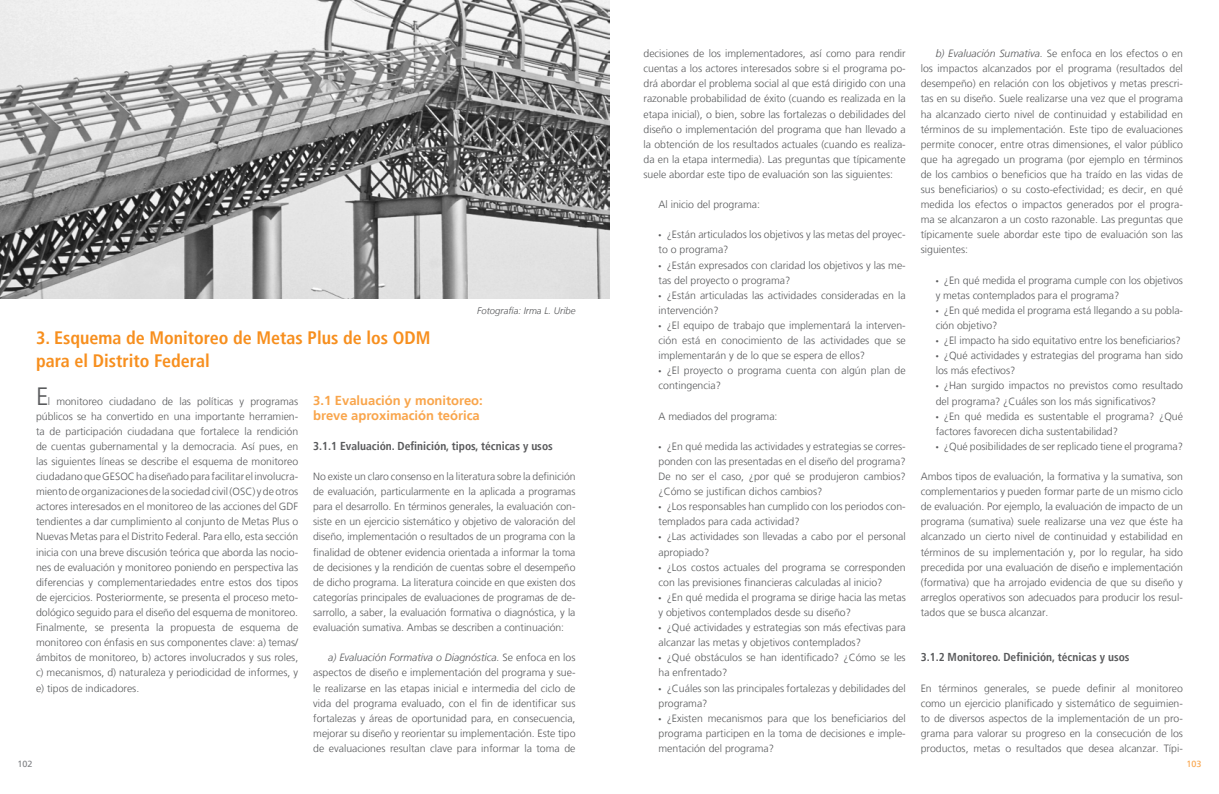
<style>
.page{position:relative;width:1219px;height:794px;background:#fff}
.page>*{position:absolute;margin:0;border:0;box-sizing:border-box;transform-origin:0 0}
.t1{font:300 25px "Frutiger LT";color:#58595b}
.t2{font:700 condensed 18px/22.5px "Frutiger LT";color:#f78f1e}
.t3{font:700 13px/15.1px "Frutiger LT";color:#f9a54b}
.t4{font:700 condensed 11.5px "Frutiger LT";color:#58595b}
.t5{font:300 10.5px/15.1px "Frutiger LT";color:#58595b}
.t6{font:300 10.4px/15.1px "Frutiger LT";letter-spacing:-.005em;color:#58595b;text-align:justify}
.t7{font:italic 300 9.5px "Frutiger LT";color:#58595b}
.t8{font:9px "Frutiger LT";color:#808285}
.t9{font:9px "Frutiger LT";color:#f9a54b}
.s1{font-style:italic}
.s2{font-family:"Myriad Pro";font-weight:400}
</style>
<div class="page">
<img style="left:0;top:0;width:609px;height:299px">
<h2 class="t2" style="left:36px;top:327px;width:396px">3. Esquema de Monitoreo de Metas Plus de los ODM para el Distrito Federal</h2>
<p class="t7" style="left:477px;top:305px;width:100px">Fotografía: Irma L. Uribe</p>
<h1 class="t1" style="left:36px;top:382px;width:14px">E</h1>
<p class="t5" style="left:36px;top:393px;width:264px;text-align:justify;text-indent:12px">l monitoreo ciudadano de las políticas y programas públicos se ha convertido en una importante herramien&shy;ta de participación ciudadana que fortalece la rendición de cuentas gubernamental y la democracia. Así pues, en las siguientes líneas se describe el esquema de monitoreo ciudadano que GESOC ha diseñado para facilitar el involucra&shy;miento de organizaciones de la sociedad civil (OSC) y de otros actores interesados en el monitoreo de las acciones del GDF tendientes a dar cumplimiento al conjunto de Metas Plus o Nuevas Metas para el Distrito Federal. Para ello, esta sección inicia con una breve discusión teórica que aborda las nocio&shy;nes de evaluación y monitoreo poniendo en perspectiva las diferencias y complementariedades entre estos dos tipos de ejercicios. Posteriormente, se presenta el proceso meto&shy;dológico seguido para el diseño del esquema de monitoreo.<br>Finalmente, se presenta la propuesta de esquema de monitoreo con énfasis en sus componentes clave: a) temas/ ámbitos de monitoreo, b) actores involucrados y sus roles, c) mecanismos, d) naturaleza y periodicidad de informes, y e) tipos de indicadores.</p>
<p class="t3" style="left:313px;top:392px;width:171px">3.1 Evaluación y monitoreo: breve aproximación teórica</p>
<p class="t4" style="left:313px;top:439px;width:241px">3.1.1 Evaluación. Definición, tipos, técnicas y usos</p>
<p class="t6" style="left:313px;top:469px;width:264px">No existe un claro consenso en la literatura sobre la definición de evaluación, particularmente en la aplicada a programas para el desarrollo. En términos generales, la evaluación con&shy;siste en un ejercicio sistemático y objetivo de valoración del diseño, implementación o resultados de un programa con la finalidad de obtener evidencia orientada a informar la toma de decisiones y la rendición de cuentas sobre el desempeño de dicho programa. La literatura coincide en que existen dos categorías principales de evaluaciones de programas de de&shy;sarrollo, a saber, la evaluación formativa o diagnóstica, y la evaluación sumativa. Ambas se describen a continuación:</p>
<p class="t5" style="left:313px;top:650px;width:264px;text-align:justify;text-indent:15px"><span class="s1">a) Evaluación Formativa o Diagnóstica.</span> Se enfoca en los aspectos de diseño e implementación del programa y sue&shy;le realizarse en las etapas inicial e intermedia del ciclo de vida del programa evaluado, con el fin de identificar sus fortalezas y áreas de oportunidad para, en consecuencia, mejorar su diseño y reorientar su implementación. Este tipo de evaluaciones resultan clave para informar la toma de</p>
<p class="t5" style="left:643px;top:46px;width:264px;text-align:justify">decisiones de los implementadores, así como para rendir cuentas a los actores interesados sobre si el programa po&shy;drá abordar el problema social al que está dirigido con una razonable probabilidad de éxito (cuando es realizada en la etapa inicial), o bien, sobre las fortalezas o debilidades del diseño o implementación del programa que han llevado a la obtención de los resultados actuales (cuando es realiza&shy;da en la etapa intermedia). Las preguntas que típicamente suele abordar este tipo de evaluación son las siguientes:</p>
<p class="t5" style="left:658px;top:197px;width:103px">Al inicio del programa:</p>
<p class="t5" style="left:658px;top:227px;width:249px"><span class="s2">•</span> ¿Están articulados los objetivos y las metas del proyec&shy;to o programa?</p>
<p class="t5" style="left:658px;top:257px;width:249px"><span class="s2">•</span> ¿Están expresados con claridad los objetivos y las me&shy;tas del proyecto o programa?</p>
<p class="t5" style="left:658px;top:288px;width:249px"><span class="s2">•</span> ¿Están articuladas las actividades consideradas en la intervención?</p>
<p class="t5" style="left:658px;top:318px;width:249px;text-align:justify"><span class="s2">•</span> ¿El equipo de trabajo que implementará la interven&shy;ción está en conocimiento de las actividades que se implementarán y de lo que se espera de ellos?</p>
<p class="t5" style="left:658px;top:363px;width:249px"><span class="s2">•</span> ¿El proyecto o programa cuenta con algún plan de contingencia?</p>
<p class="t5" style="left:658px;top:408px;width:121px">A mediados del programa:</p>
<p class="t5" style="left:658px;top:439px;width:249px;text-align:justify"><span class="s2">•</span> ¿En qué medida las actividades y estrategias se corres&shy;ponden con las presentadas en el diseño del programa?<br>De no ser el caso, ¿por qué se produjeron cambios? ¿Cómo se justifican dichos cambios?</p>
<p class="t5" style="left:658px;top:499px;width:249px"><span class="s2">•</span> ¿Los responsables han cumplido con los periodos con&shy;templados para cada actividad?</p>
<p class="t5" style="left:658px;top:529px;width:249px"><span class="s2">•</span> ¿Las actividades son llevadas a cabo por el personal apropiado?</p>
<p class="t5" style="left:658px;top:559px;width:249px"><span class="s2">•</span> ¿Los costos actuales del programa se corresponden con las previsiones financieras calculadas al inicio?</p>
<p class="t5" style="left:658px;top:590px;width:249px"><span class="s2">•</span> ¿En qué medida el programa se dirige hacia las metas y objetivos contemplados desde su diseño?</p>
<p class="t5" style="left:658px;top:620px;width:249px"><span class="s2">•</span> ¿Qué actividades y estrategias son más efectivas para alcanzar las metas y objetivos contemplados?</p>
<p class="t5" style="left:658px;top:650px;width:249px"><span class="s2">•</span> ¿Qué obstáculos se han identificado? ¿Cómo se les ha enfrentado?</p>
<p class="t5" style="left:658px;top:680px;width:249px"><span class="s2">•</span> ¿Cuáles son las principales fortalezas y debilidades del programa?</p>
<p class="t5" style="left:658px;top:710px;width:249px;text-align:justify"><span class="s2">•</span> ¿Existen mecanismos para que los beneficiarios del programa participen en la toma de decisiones e imple&shy;mentación del programa?</p>
<p class="t5" style="left:921px;top:46px;width:264px;text-align:justify;text-indent:15px"><span class="s1">b) Evaluación Sumativa.</span> Se enfoca en los efectos o en los impactos alcanzados por el programa (resultados del desempeño) en relación con los objetivos y metas prescri&shy;tas en su diseño. Suele realizarse una vez que el programa ha alcanzado cierto nivel de continuidad y estabilidad en términos de su implementación. Este tipo de evaluaciones permite conocer, entre otras dimensiones, el valor público que ha agregado un programa (por ejemplo en términos de los cambios o beneficios que ha traído en las vidas de sus beneficiarios) o su costo-efectividad; es decir, en qué medida los efectos o impactos generados por el progra&shy;ma se alcanzaron a un costo razonable. Las preguntas que típicamente suele abordar este tipo de evaluación son las siguientes:</p>
<p class="t5" style="left:936px;top:273px;width:249px"><span class="s2">•</span> ¿En qué medida el programa cumple con los objetivos y metas contemplados para el programa?</p>
<p class="t5" style="left:936px;top:303px;width:249px"><span class="s2">•</span> ¿En qué medida el programa está llegando a su pobla&shy;ción objetivo?</p>
<p class="t5" style="left:936px;top:333px;width:247px"><span class="s2">•</span> ¿El impacto ha sido equitativo entre los beneficiarios?</p>
<p class="t5" style="left:936px;top:348px;width:249px"><span class="s2">•</span> ¿Qué actividades y estrategias del programa han sido los más efectivos?</p>
<p class="t5" style="left:936px;top:378px;width:249px"><span class="s2">•</span> ¿Han surgido impactos no previstos como resultado del programa? ¿Cuáles son los más significativos?</p>
<p class="t5" style="left:936px;top:408px;width:249px"><span class="s2">•</span> ¿En qué medida es sustentable el programa? ¿Qué factores favorecen dicha sustentabilidad?</p>
<p class="t5" style="left:936px;top:439px;width:249px"><span class="s2">•</span> ¿Qué posibilidades de ser replicado tiene el programa?</p>
<p class="t5" style="left:921px;top:469px;width:264px;text-align:justify">Ambos tipos de evaluación, la formativa y la sumativa, son complementarios y pueden formar parte de un mismo ciclo de evaluación. Por ejemplo, la evaluación de impacto de un programa (sumativa) suele realizarse una vez que éste ha alcanzado un cierto nivel de continuidad y estabilidad en términos de su implementación y, por lo regular, ha sido precedida por una evaluación de diseño e implementación (formativa) que ha arrojado evidencia de que su diseño y arreglos operativos son adecuados para producir los resul&shy;tados que se busca alcanzar.</p>
<p class="t4" style="left:921px;top:650px;width:210px">3.1.2 Monitoreo. Definición, técnicas y usos</p>
<p class="t5" style="left:921px;top:680px;width:264px;text-align:justify">En términos generales, se puede definir al monitoreo como un ejercicio planificado y sistemático de seguimien&shy;to de diversos aspectos de la implementación de un pro&shy;grama para valorar su progreso en la consecución de los productos, metas o resultados que desea alcanzar. Típi-</p>
<p class="t8" style="left:17px;top:758px;width:17px">102</p>
<p class="t9" style="left:1186px;top:758px;width:17px">103</p>
</div>
